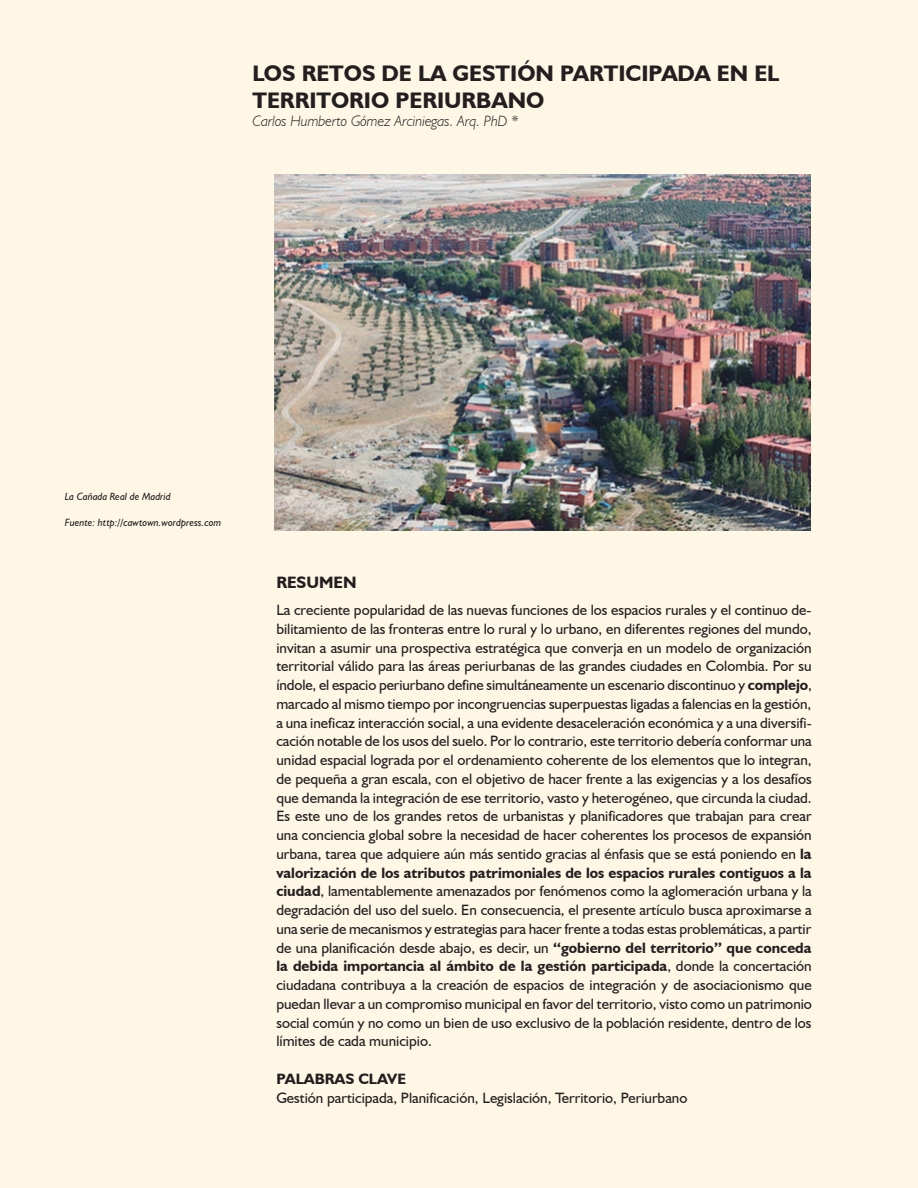
<style>
.page{position:relative;width:918px;height:1188px;background:#fef7e6}
.page>*{position:absolute;margin:0;border:0;box-sizing:border-box;transform-origin:0 0}
.t1{font:700 22.5px/27px "Humanist 521 BT";color:#231f20}
.t2{font:700 16.5px "Humanist 521 BT";color:#231f20}
.t3{font:15px/18.8px "Humanist 521 BT";color:#231f20;text-align:justify}
.t4{font:italic 300 15px "Humanist 521 BT";color:#231f20}
.t5{font:700 15px "Humanist 521 BT";color:#231f20}
.t6{font:italic 10.5px "Humanist 521 BT";color:#231f20}
.s1{font-weight:700}
</style>
<div class="page">
<div style="left:704px;top:1115px;width:141px;height:41px;background:#fef7e6"></div>
<img style="left:275px;top:174px;width:535px;height:357px">
<h1 class="t1" style="left:253px;top:59px;width:528px">LOS RETOS DE LA GESTIÓN PARTICIPADA EN EL<br>TERRITORIO PERIURBANO</h1>
<p class="t4" style="left:253px;top:112px;width:267px">Carlos Humberto Gómez Arciniegas. Arq. PhD *</p>
<p class="t6" style="left:65px;top:490px;width:107px">La Cañada Real de Madrid</p>
<p class="t6" style="left:65px;top:516px;width:158px">Fuente: http://cawtown.wordpress.com</p>
<p class="t2" style="left:276px;top:572px;width:82px">RESUMEN</p>
<p class="t3" style="left:276px;top:600px;width:537px">La creciente popularidad de las nuevas funciones de los espacios rurales y el continuo de&shy;bilitamiento de las fronteras entre lo rural y lo urbano, en diferentes regiones del mundo, invitan a asumir una prospectiva estratégica que converja en un modelo de organización territorial válido para las áreas periurbanas de las grandes ciudades en Colombia. Por su índole, el espacio periurbano define simultáneamente un escenario discontinuo y <span class="s1">complejo</span>, marcado al mismo tiempo por incongruencias superpuestas ligadas a falencias en la gestión, a una ineficaz interacción social, a una evidente desaceleración económica y a una diversifi&shy;cación notable de los usos del suelo. Por lo contrario, este territorio debería conformar una unidad espacial lograda por el ordenamiento coherente de los elementos que lo integran, de pequeña a gran escala, con el objetivo de hacer frente a las exigencias y a los desafíos que demanda la integración de ese territorio, vasto y heterogéneo, que circunda la ciudad.<br>Es este uno de los grandes retos de urbanistas y planificadores que trabajan para crear una conciencia global sobre la necesidad de hacer coherentes los procesos de expansión urbana, tarea que adquiere aún más sentido gracias al énfasis que se está poniendo en <span class="s1">la valorización de los atributos patrimoniales de los espacios rurales contiguos a la ciudad</span>, lamentablemente amenazados por fenómenos como la aglomeración urbana y la degradación del uso del suelo. En consecuencia, el presente artículo busca aproximarse a una serie de mecanismos y estrategias para hacer frente a todas estas problemáticas, a partir de una planificación desde abajo, es decir, un <span class="s1">“gobierno del territorio” que conceda la debida importancia al ámbito de la gestión participada</span>, donde la concertación ciudadana contribuya a la creación de espacios de integración y de asociacionismo que puedan llevar a un compromiso municipal en favor del territorio, visto como un patrimonio social común y no como un bien de uso exclusivo de la población residente, dentro de los límites de cada municipio.</p>
<p class="t5" style="left:276px;top:1069px;width:131px">PALABRAS CLAVE</p>
<p class="t3" style="left:276px;top:1088px;width:413px">Gestión participada, Planificación, Legislación, Territorio, Periurbano</p>
</div>
